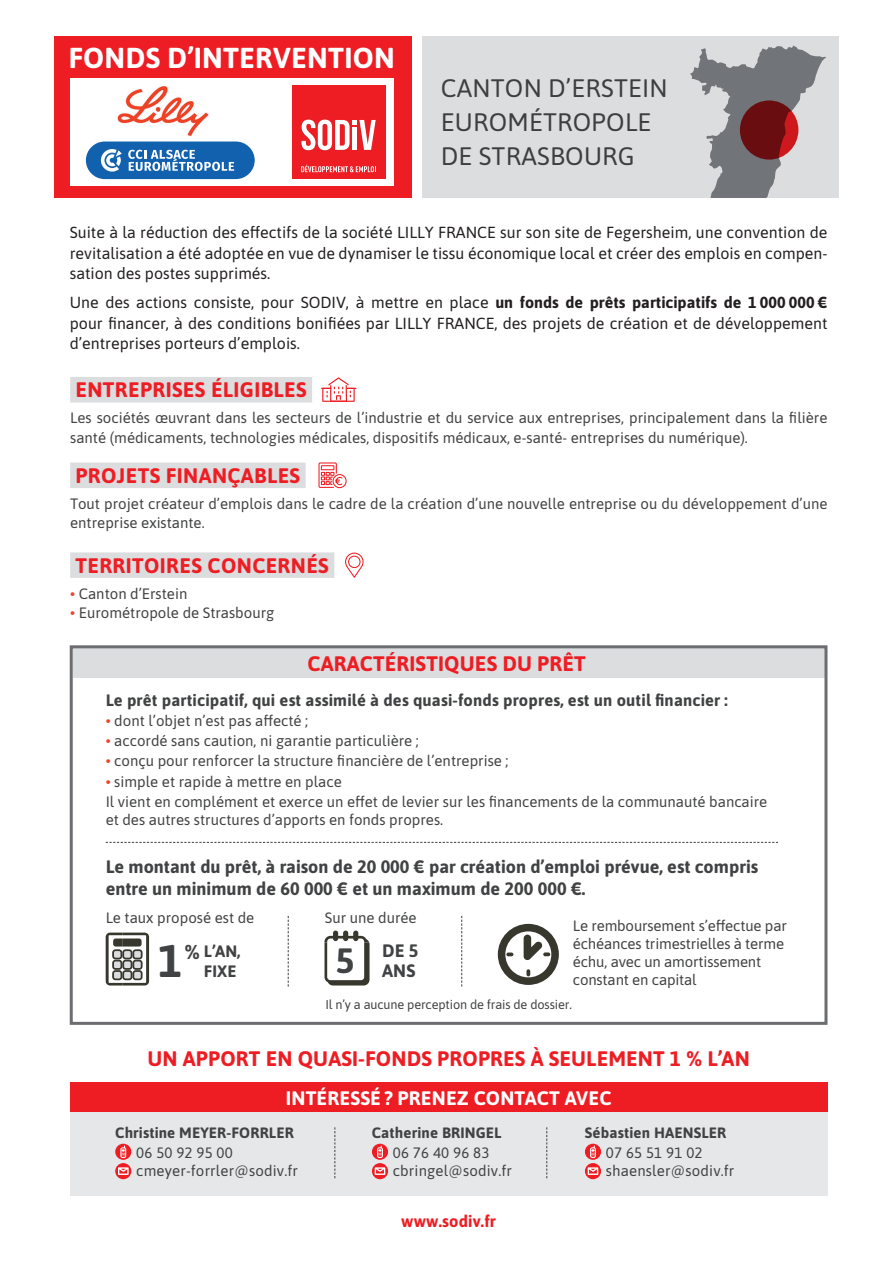
<style>
.page{position:relative;width:893px;height:1263px;background:#fff}
.page>*{position:absolute;margin:0;border:0;box-sizing:border-box;transform-origin:0 0}
.t1{font:700 45.75px "Asap";color:#414243}
.t2{font:700 35.1px "Asap";color:#414243}
.t3{font:700 28.8px "Asap";letter-spacing:.01em;color:#fff}
.t4{font:25.35px/33.8px "Asap";letter-spacing:.01em;color:#3e3e3f}
.t5{font:700 21px "Asap";letter-spacing:.02em;color:#ee1d23}
.t6{font:700 20.1px "Asap";color:#414243}
.t7{font:700 19.5px "Asap";letter-spacing:.01em;color:#fff}
.t8{font:700 18px/22.5px "Asap";color:#414243}
.t9{font:700 16.5px/19.8px "Asap";letter-spacing:.01em;color:#414243}
.t10{font:700 16.5px "Asap";letter-spacing:.01em;color:#ee1d23}
.t11{font:16.05px/20.4px "Asap";color:#231f20;text-align:justify}
.t12{font:15px/18px "Asap";color:#414243}
.t13{font:700 15px "Asap";letter-spacing:.01em;color:#414243}
.t14{font:12.75px "Asap";letter-spacing:-.01em;color:#414243}
.s1{font-weight:700}
.s2{color:#ef4230}
</style>
<div class="page">
<div style="left:70px;top:1101px;width:757px;height:95px;background:#e6e7e9"></div>
<div style="left:70px;top:1082px;width:757px;height:30px;background:#ee1d23"></div>
<svg style="left:115px;top:1144px;width:16px;height:16px"></svg>
<svg style="left:120px;top:1145px;width:6px;height:13px"></svg>
<div style="left:372px;top:1144px;width:16px;height:16px;background:#ee1d23;border-radius:50%"></div>
<svg style="left:377px;top:1145px;width:6px;height:13px"></svg>
<div style="left:585px;top:1144px;width:16px;height:16px;background:#ee1d23;border-radius:50%"></div>
<svg style="left:590px;top:1145px;width:6px;height:13px"></svg>
<div style="left:115px;top:1163px;width:16px;height:16px;background:#ee1d23;border-radius:50%"></div>
<svg style="left:118px;top:1167px;width:11px;height:8px"></svg>
<svg style="left:372px;top:1163px;width:16px;height:16px"></svg>
<svg style="left:375px;top:1167px;width:10px;height:8px"></svg>
<svg style="left:585px;top:1163px;width:16px;height:16px"></svg>
<svg style="left:588px;top:1167px;width:10px;height:8px"></svg>
<svg style="left:334px;top:1127px;width:1px;height:51px"></svg>
<svg style="left:546px;top:1127px;width:1px;height:51px"></svg>
<div style="left:73px;top:647px;width:752px;height:31px;background:#dcdddf"></div>
<div style="left:70px;top:645px;width:757px;height:380px;border:3px solid #6c6d70"></div>
<svg style="left:461px;top:916px;width:1px;height:70px"></svg>
<svg style="left:288px;top:916px;width:1px;height:70px"></svg>
<svg style="left:106px;top:842px;width:672px;height:1px"></svg>
<div style="left:70px;top:377px;width:242px;height:25px;background:#dcdddf"></div>
<div style="left:70px;top:463px;width:236px;height:25px;background:#dcdddf"></div>
<div style="left:70px;top:552px;width:264px;height:26px;background:#dcdddf"></div>
<svg style="left:106px;top:932px;width:43px;height:53px"></svg>
<svg style="left:324px;top:930px;width:46px;height:55px"></svg>
<svg style="left:498px;top:924px;width:61px;height:61px"></svg>
<svg style="left:321px;top:377px;width:35px;height:25px"></svg>
<svg style="left:318px;top:462px;width:29px;height:27px"></svg>
<div style="left:422px;top:36px;width:417px;height:162px;background:#dcdddf"></div>
<svg style="left:690px;top:45px;width:136px;height:153px"></svg>
<svg style="left:740px;top:100px;width:58px;height:60px;fill:#690d10"></svg>
<div style="left:54px;top:36px;width:357px;height:162px;background:#ee1d23"></div>
<div style="left:71px;top:79px;width:323px;height:107px;background:#fff"></div>
<div style="left:292px;top:86px;width:93px;height:93px;background:#ee1d23"></div>
<svg style="left:301px;top:120px;width:75px;height:31px"></svg>
<svg style="left:301px;top:165px;width:75px;height:7px"></svg>
<svg style="left:345px;top:552px;width:19px;height:26px"></svg>
<div style="left:86px;top:142px;width:169px;height:37px;background:#1161af;border-radius:19px"></div>
<svg style="left:101px;top:149px;width:21px;height:23px"></svg>
<svg style="left:128px;top:150px;width:106px;height:21px"></svg>
<img style="left:117px;top:86px;width:92px;height:50px">
<h3 class="t3" style="left:68px;top:37px;width:328px">FONDS D’INTERVENTION</h3>
<h3 class="t4" style="left:441px;top:70px;width:229px">CANTON D’ERSTEIN<br>EUROMÉTROPOLE<br>DE STRASBOURG</h3>
<p class="t11" style="left:70px;top:222px;width:759px">Suite à la réduction des effectifs de la société LILLY FRANCE sur son site de Fegersheim, une convention de revitalisation a été adoptée en vue de dynamiser le tissu économique local et créer des emplois en compen&shy;sation des postes supprimés.</p>
<p class="t11" style="left:70px;top:291px;width:759px">Une des actions consiste, pour SODIV, à mettre en place <span class="s1">un fonds de prêts participatifs de 1 000 000 € </span>pour financer, à des conditions bonifiées par LILLY FRANCE, des projets de création et de développement d’entreprises porteurs d’emplois.</p>
<h3 class="t5" style="left:76px;top:375px;width:233px">ENTREPRISES ÉLIGIBLES</h3>
<p class="t12" style="left:70px;top:407px;width:759px;line-height:19.5px">Les sociétés œuvrant dans les secteurs de l’industrie et du service aux entreprises, principalement dans la filière santé (médicaments, technologies médicales, dispositifs médicaux, e-santé- entreprises du numérique).</p>
<h3 class="t5" style="left:76px;top:460px;width:226px">PROJETS FINANÇABLES</h3>
<p class="t12" style="left:70px;top:493px;width:759px;line-height:19.5px">Tout projet créateur d’emplois dans le cadre de la création d’une nouvelle entreprise ou du développement d’une entreprise existante.</p>
<h3 class="t5" style="left:76px;top:550px;width:255px">TERRITOIRES CONCERNÉS</h3>
<p class="t12" style="left:70px;top:583px;width:119px"><span class="s2">•</span> Canton d’Erstein</p>
<p class="t12" style="left:70px;top:603px;width:206px"><span class="s2">•</span> Eurométropole de Strasbourg</p>
<h3 class="t5" style="left:307px;top:649px;width:280px">CARACTÉRISTIQUES DU PRÊT</h3>
<p class="t9" style="left:106px;top:690px;width:624px">Le prêt participatif, qui est assimilé à des quasi-fonds propres, est un outil financier :</p>
<p class="t12" style="left:106px;top:711px;width:204px"><span class="s2">•</span> dont l’objet n’est pas affecté ;</p>
<p class="t12" style="left:106px;top:731px;width:315px"><span class="s2">•</span> accordé sans caution, ni garantie particulière ;</p>
<p class="t12" style="left:106px;top:751px;width:404px"><span class="s2">•</span> conçu pour renforcer la structure financière de l’entreprise ;</p>
<p class="t12" style="left:106px;top:770px;width:663px;line-height:20.1px"><span class="s2">•</span> simple et rapide à mettre en place<br>Il vient en complément et exerce un effet de levier sur les financements de la communauté bancaire</p>
<p class="t12" style="left:106px;top:810px;width:339px">et des autres structures d’apports en fonds propres.</p>
<p class="t8" style="left:106px;top:854px;width:654px">Le montant du prêt, à raison de 20 000 € par création d’emploi prévue, est compris entre un minimum de 60 000 € et un maximum de 200 000 €.</p>
<p class="t12" style="left:573px;top:916px;width:215px">Le remboursement s’effectue par échéances trimestrielles à terme échu, avec un amortissement constant en capital</p>
<p class="t14" style="left:325px;top:996px;width:248px">Il n’y a aucune perception de frais de dossier.</p>
<p class="t12" style="left:106px;top:908px;width:150px">Le taux proposé est de</p>
<p class="t9" style="left:204px;top:941px;width:38px">L’AN,<br>FIXE</p>
<p class="t8" style="left:382px;top:939px;width:38px">DE 5</p>
<p class="t12" style="left:325px;top:908px;width:93px">Sur une durée</p>
<h2 class="t2" style="left:336px;top:936px;width:20px">5</h2>
<h1 class="t1" style="left:158px;top:929px;width:26px">1</h1>
<h3 class="t6" style="left:184px;top:938px;width:17px">%</h3>
<p class="t8" style="left:382px;top:958px;width:35px">ANS</p>
<h3 class="t5" style="left:147px;top:1044px;width:604px">UN APPORT EN QUASI-FONDS PROPRES À SEULEMENT 1 % L’AN</h3>
<h3 class="t7" style="left:286px;top:1084px;width:327px">INTÉRESSÉ ? PRENEZ CONTACT AVEC</h3>
<p class="t13" style="left:115px;top:1122px;width:180px">Christine MEYER-FORRLER</p>
<p class="t12" style="left:136px;top:1143px;width:163px">06 50 92 95 00 cmeyer-forrler@sodiv.fr</p>
<p class="t13" style="left:372px;top:1122px;width:131px">Catherine BRINGEL</p>
<p class="t12" style="left:393px;top:1143px;width:121px">06 76 40 96 83 cbringel@sodiv.fr</p>
<p class="t13" style="left:585px;top:1122px;width:143px">Sébastien HAENSLER</p>
<p class="t12" style="left:606px;top:1143px;width:130px">07 65 51 91 02 shaensler@sodiv.fr</p>
<p class="t10" style="left:401px;top:1209px;width:96px">www.sodiv.fr</p>
</div>
